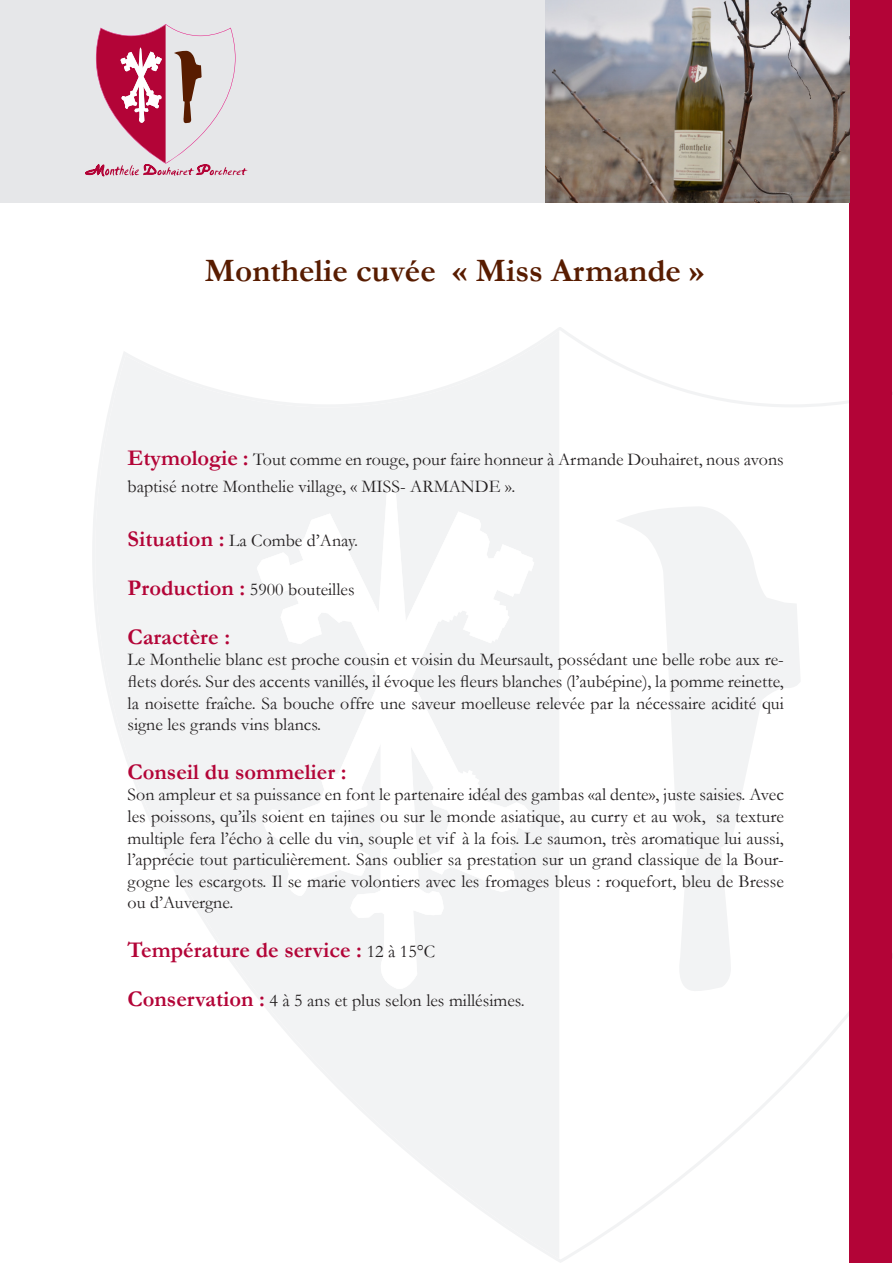
<style>
.page{position:relative;width:893px;height:1263px;background:#fff}
.page>*{position:absolute;margin:0;border:0;box-sizing:border-box;transform-origin:0 0}
.t1{font:700 33px "Garamond";color:#581c00}
.t2{font:700 22.5px "Garamond";color:#b30437}
.t3{font:18px/21.6px "Garamond";color:#231f20;text-align:justify}
.s1{font-weight:700;font-size:22.5px;color:#b30437}
.s2{font-weight:400;font-size:18px;color:#231f20}
</style>
<div class="page">
<div style="left:0;top:0;width:892px;height:203px;background:#e6e7e9"></div>
<svg style="left:85px;top:24px;width:163px;height:153px"></svg>
<svg style="left:95px;top:331px;width:464px;height:928px;fill:#f2f3f4"></svg>
<svg style="left:257px;top:483px;width:277px;height:509px;fill:#f2f3f4"></svg>
<svg style="left:617px;top:507px;width:183px;height:484px"></svg>
<div style="left:849px;top:0;width:43px;height:1262px;background:#b30437"></div>
<img style="left:545px;top:0;width:304px;height:203px">
<p class="t1" style="left:205px;top:248px;width:501px">Monthelie cuvée « Miss Armande »</p>
<p class="t3" style="left:128px;top:446px;width:658px;line-height:27px"><span class="s1">Etymologie :</span> Tout comme en rouge, pour faire honneur à Armande Douhairet, nous avons baptisé notre Monthelie village, « MISS- ARMANDE ».</p>
<p class="t3" style="left:128px;top:530px;width:232px"><span class="s1">Situation :</span> La Combe d’Anay.</p>
<p class="t3" style="left:128px;top:578px;width:229px"><span class="s1">Production :</span> 5900 bouteilles</p>
<p class="t2" style="left:128px;top:621px;width:104px">Caractère :</p>
<p class="t3" style="left:128px;top:648px;width:658px">Le Monthelie blanc est proche cousin et voisin du Meursault, possédant une belle robe aux re&shy;flets dorés. Sur des accents vanillés, il évoque les fleurs blanches (l’aubépine), la pomme reinette, la noisette fraîche. Sa bouche offre une saveur moelleuse relevée par la nécessaire acidité qui signe les grands vins blancs.</p>
<p class="t2" style="left:128px;top:756px;width:221px">Conseil du sommelier :</p>
<p class="t3" style="left:128px;top:783px;width:658px">Son ampleur et sa puissance en font le partenaire idéal des gambas «al dente», juste saisies. Avec les poissons, qu’ils soient en tajines ou sur le monde asiatique, au curry et au wok, sa texture multiple fera l’écho à celle du vin, souple et vif à la fois. Le saumon, très aromatique lui aussi, l’apprécie tout particulièrement. Sans oublier sa prestation sur un grand classique de la Bour&shy;gogne les escargots. Il se marie volontiers avec les fromages bleus : roquefort, bleu de Bresse ou d’Auvergne.</p>
<p class="t2" style="left:128px;top:934px;width:309px">Température de service : <span class="s2">12 à 15°C</span></p>
<p class="t3" style="left:128px;top:989px;width:399px"><span class="s1">Conservation :</span> 4 à 5 ans et plus selon les millésimes.</p>
</div>
